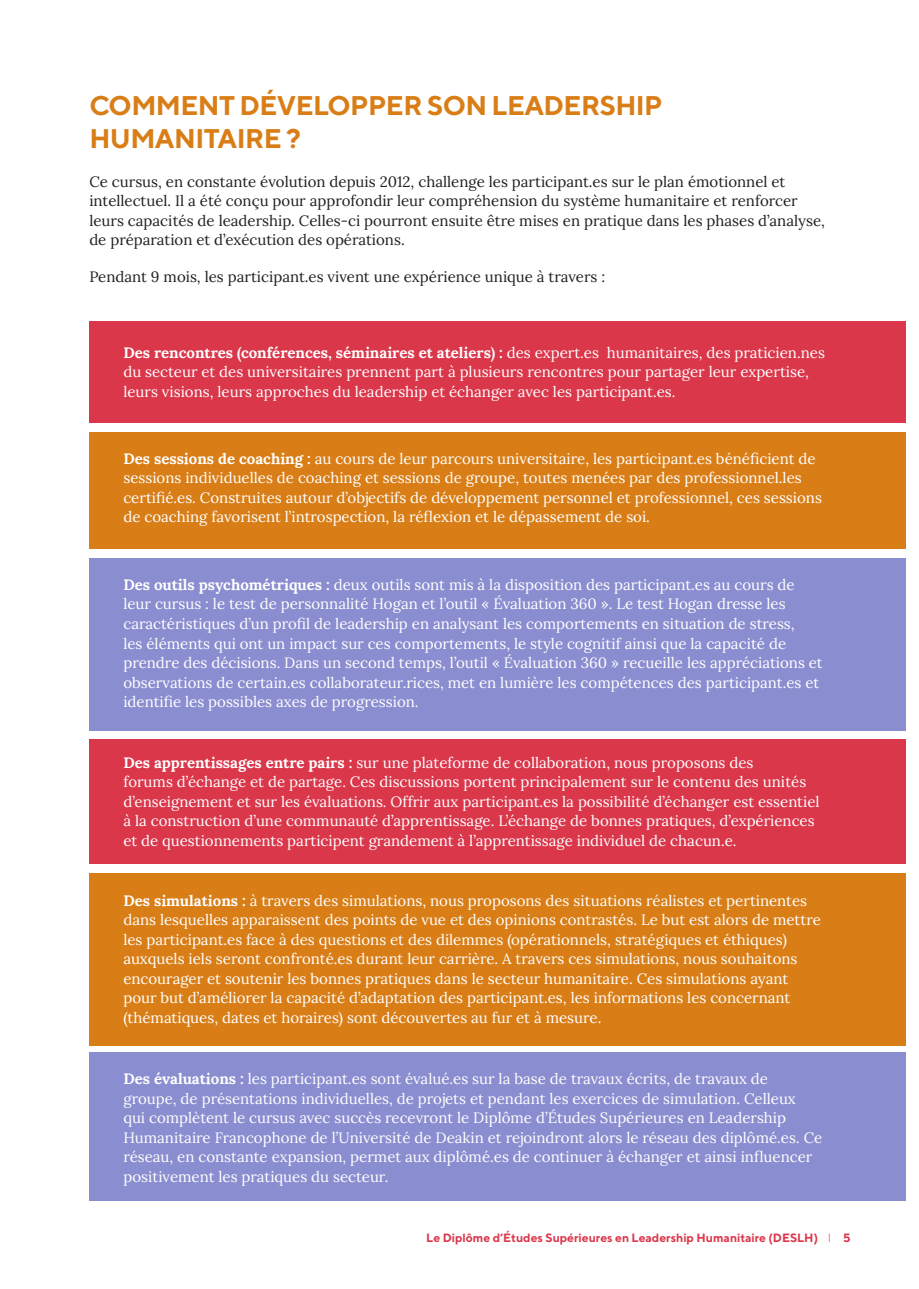
<style>
.page{position:relative;width:919px;height:1289px;background:#fff}
.page>*{position:absolute;margin:0;border:0;box-sizing:border-box;transform-origin:0 0}
.Case_Study_head{font:700 27px/32.4px "TT Norms";letter-spacing:-.02em;color:#d97e17}
.Case_Study_body_copy{font:15px/19.5px "Lora";color:#fff}
.Case_Study_body_copy-2{font:15px/19.5px "Lora";color:#231f20}
.t1{font:700 12px "TT Norms";color:#da374b}
.s1{font-weight:700}
.s2{font-weight:300}
</style>
<div class="page">
<div style="left:89px;top:321px;width:817px;height:101px;background:#da374b"></div>
<div style="left:89px;top:431px;width:817px;height:117px;background:#d97e17"></div>
<div style="left:89px;top:558px;width:817px;height:172px;background:#8a8dcf"></div>
<div style="left:89px;top:738px;width:817px;height:125px;background:#da374b"></div>
<div style="left:89px;top:873px;width:817px;height:172px;background:#d97e17"></div>
<div style="left:89px;top:1052px;width:817px;height:148px;background:#8a8dcf"></div>
<p class="Case_Study_head" style="left:89px;top:89px;width:574px">COMMENT DÉVELOPPER SON LEADERSHIP<br>HUMANITAIRE ?</p>
<p class="Case_Study_body_copy-2" style="left:89px;top:171px;width:737px">Ce cursus, en constante évolution depuis 2012, challenge les participant.es sur le plan émotionnel et intellectuel. Il a été conçu pour approfondir leur compréhension du système humanitaire et renforcer leurs capacités de leadership. Celles-ci pourront ensuite être mises en pratique dans les phases d’analyse, de préparation et d’exécution des opérations.</p>
<p class="Case_Study_body_copy-2" style="left:89px;top:266px;width:517px">Pendant 9 mois, les participant.es vivent une expérience unique à travers :</p>
<p class="Case_Study_body_copy" style="left:123px;top:341px;width:703px"><span class="s1">Des rencontres (conférences, séminaires et ateliers) :</span> des expert.es humanitaires, des praticien.nes du secteur et des universitaires prennent part à plusieurs rencontres pour partager leur expertise, leurs visions, leurs approches du leadership et échanger avec les participant.es.</p>
<p class="Case_Study_body_copy" style="left:123px;top:448px;width:700px"><span class="s1">Des sessions de coaching :</span> au cours de leur parcours universitaire, les participant.es bénéficient de sessions individuelles de coaching et sessions de groupe, toutes menées par des professionnel.les certifié.es. Construites autour d’objectifs de développement personnel et professionnel, ces sessions de coaching favorisent l’introspection, la réflexion et le dépassement de soi.</p>
<p class="Case_Study_body_copy" style="left:123px;top:574px;width:700px"><span class="s1">Des outils psychométriques :</span> deux outils sont mis à la disposition des participant.es au cours de leur cursus : le test de personnalité Hogan et l’outil « Évaluation 360 ». Le test Hogan dresse les caractéristiques d’un profil de leadership en analysant les comportements en situation de stress,<br>les éléments qui ont un impact sur ces comportements, le style cognitif ainsi que la capacité de prendre des décisions. Dans un second temps, l’outil « Évaluation 360 » recueille les appréciations et observations de certain.es collaborateur.rices, met en lumière les compétences des participant.es et identifie les possibles axes de progression.</p>
<p class="Case_Study_body_copy" style="left:123px;top:751px;width:697px"><span class="s1">Des apprentissages entre pairs :</span> sur une plateforme de collaboration, nous proposons des<br>forums d’échange et de partage. Ces discussions portent principalement sur le contenu des unités d’enseignement et sur les évaluations. Offrir aux participant.es la possibilité d’échanger est essentiel à la construction d’une communauté d’apprentissage. L’échange de bonnes pratiques, d’expériences et de questionnements participent grandement à l’apprentissage individuel de chacun.e.</p>
<p class="Case_Study_body_copy" style="left:123px;top:889px;width:699px"><span class="s1">Des simulations :</span> à travers des simulations, nous proposons des situations réalistes et pertinentes dans lesquelles apparaissent des points de vue et des opinions contrastés. Le but est alors de mettre les participant.es face à des questions et des dilemmes (opérationnels, stratégiques et éthiques) auxquels iels seront confronté.es durant leur carrière. A travers ces simulations, nous souhaitons encourager et soutenir les bonnes pratiques dans le secteur humanitaire. Ces simulations ayant pour but d’améliorer la capacité d’adaptation des participant.es, les informations les concernant (thématiques, dates et horaires) sont découvertes au fur et à mesure.</p>
<p class="Case_Study_body_copy" style="left:123px;top:1068px;width:700px"><span class="s1">Des évaluations :</span> les participant.es sont évalué.es sur la base de travaux écrits, de travaux de groupe, de présentations individuelles, de projets et pendant les exercices de simulation. Celleux<br>qui complètent le cursus avec succès recevront le Diplôme d’Études Supérieures en Leadership Humanitaire Francophone de l’Université de Deakin et rejoindront alors le réseau des diplômé.es. Ce réseau, en constante expansion, permet aux diplômé.es de continuer à échanger et ainsi influencer positivement les pratiques du secteur.</p>
<p class="t1" style="left:426px;top:1230px;width:426px">Le Diplôme d’Études Supérieures en Leadership Humanitaire (DESLH) <span class="s2">I</span> 5</p>
</div>
